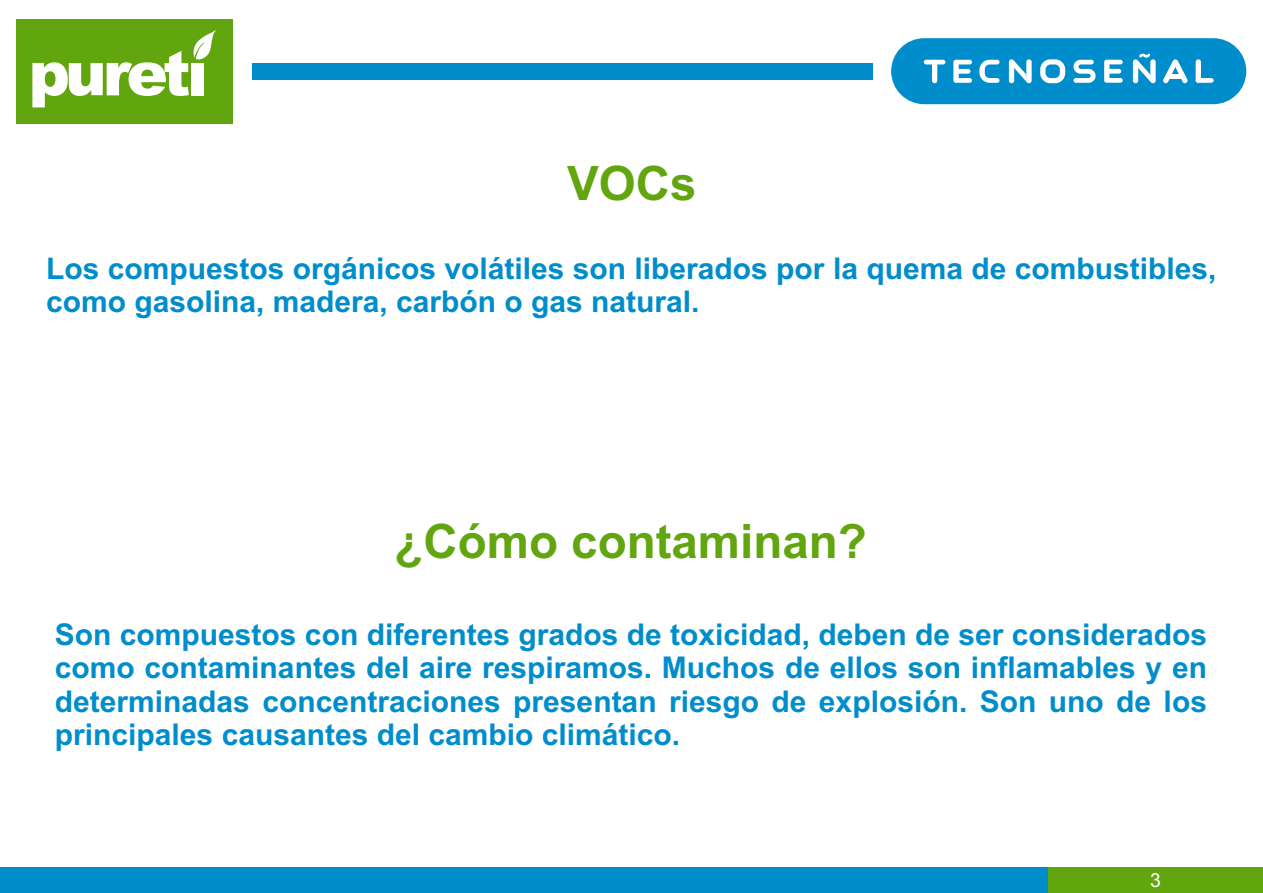
<style>
.page{position:relative;width:1263px;height:893px;background:#fff}
.page>*{position:absolute;margin:0;border:0;box-sizing:border-box;transform-origin:0 0}
.t1{font:700 47.4px "Arial";color:#61a60e}
.t2{font:700 30px/33.5px "Arial";color:#008dcc}
.t3{font:19.5px "Arial";color:#fff}
</style>
<div class="page">
<div style="left:1047px;top:867px;width:216px;height:26px;background:#61a60e"></div>
<div style="left:0;top:867px;width:1047px;height:26px;background:#008dcc"></div>
<div style="left:253px;top:63px;width:620px;height:16px;background:#008dcc"></div>
<div style="left:17px;top:19px;width:216px;height:104px;background:#61a60e"></div>
<svg style="left:32px;top:29px;width:185px;height:78px"></svg>
<div style="left:891px;top:38px;width:355px;height:66px;background:#008dcc;border-radius:33px"></div>
<hr style="left:924px;top:60px;width:21px;height:4px;background:#fff;border-radius:2px">
<div style="left:932px;top:60px;width:5px;height:23px;background:#fff;border-radius:3px"></div>
<svg style="left:979px;top:60px;width:20px;height:23px"></svg>
<div style="left:1009px;top:59px;width:5px;height:24px;background:#fff;border-radius:3px"></div>
<svg style="left:1013px;top:60px;width:13px;height:22px"></svg>
<div style="left:1026px;top:59px;width:6px;height:24px;background:#fff;border-radius:3px"></div>
<div style="left:1133px;top:59px;width:5px;height:24px;background:#fff;border-radius:3px"></div>
<div style="left:1150px;top:59px;width:6px;height:24px;background:#fff;border-radius:3px"></div>
<svg style="left:1040px;top:59px;width:25px;height:24px"></svg>
<svg style="left:953px;top:60px;width:19px;height:23px"></svg>
<svg style="left:1104px;top:60px;width:19px;height:23px"></svg>
<svg style="left:1163px;top:59px;width:25px;height:24px"></svg>
<div style="left:1166px;top:74px;width:18px;height:5px;background:#fff"></div>
<div style="left:1196px;top:78px;width:18px;height:5px;background:#fff;border-radius:2px"></div>
<div style="left:1196px;top:59px;width:5px;height:24px;background:#fff;border-radius:3px"></div>
<svg style="left:1073px;top:60px;width:22px;height:23px"></svg>
<svg style="left:1137px;top:53px;width:14px;height:29px"></svg>
<h1 class="t1" style="left:567px;top:165px;width:131px">VOCs</h1>
<p class="t2" style="left:46px;top:254px;width:1172px">Los compuestos orgánicos volátiles son liberados por la quema de combustibles, como gasolina, madera, carbón o gas natural.</p>
<h1 class="t1" style="left:395px;top:524px;width:474px">¿Cómo contaminan?</h1>
<p class="t2" style="left:55px;top:620px;width:1154px;text-align:justify">Son compuestos con diferentes grados de toxicidad, deben de ser considerados como contaminantes del aire respiramos. Muchos de ellos son inflamables y en determinadas concentraciones presentan riesgo de explosión. Son uno de los principales causantes del cambio climático.</p>
<p class="t3" style="left:1150px;top:873px;width:12px">3</p>
</div>
